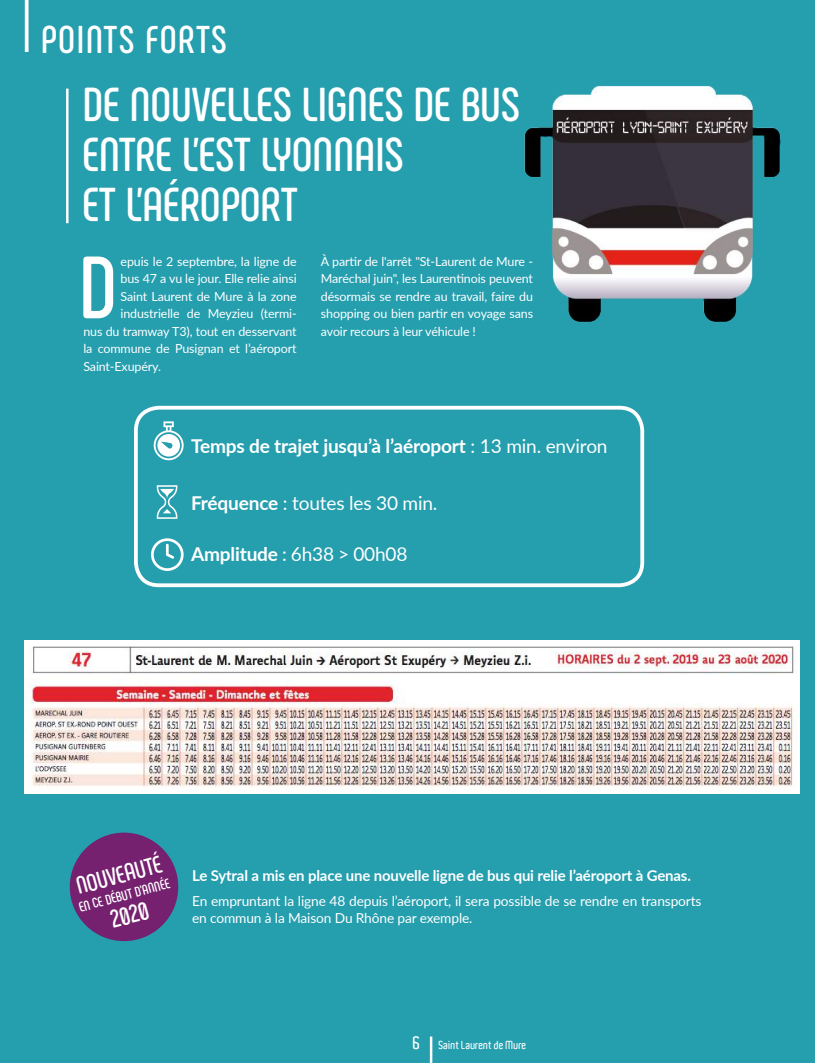
<style>
.page{position:relative;width:815px;height:1063px;background:#259eae}
.page>*{position:absolute;margin:0;border:0;box-sizing:border-box;transform-origin:0 0}
.t1{font:700 87.5px "Phenomena";color:#fff}
.t2{font:700 47.5px/50px "Phenomena";letter-spacing:-.01em;color:#fff}
.t3{font:700 38.75px "Phenomena";letter-spacing:.03em;color:#fff}
.t4{font:700 25.12px "Phenomena";color:#fff}
.t5{font:700 24.25px "Phenomena";color:#fff}
.t6{font:19.12px "Lato";letter-spacing:-.01em;color:#fff}
.t7{font:700 19.12px "Lato";letter-spacing:-.01em;color:#fff}
.t8{font:600 17.5px "Aldo";color:#fff}
.t9{font:700 15px "Lato";letter-spacing:-.01em;color:#fff}
.t10{font:700 13.88px "Phenomena";color:#fff}
.t11{font:13.75px/17.5px "Lato";letter-spacing:-.01em;color:#fff}
.t12{font:12.5px/17.5px "Lato";letter-spacing:-.01em;color:#fff;text-align:justify}
.t13{font:600 11.25px "Aldo";color:#fff}
.s1{font-weight:400}
.s2{font-weight:700}
</style>
<div class="page">
<svg style="left:25px;top:0;width:4px;height:52px"></svg>
<hr style="left:66px;top:89px;width:3px;height:134px;background:#fff">
<img style="left:25px;top:640px;width:774px;height:154px">
<svg style="left:154px;top:421px;width:30px;height:39px"></svg>
<svg style="left:157px;top:485px;width:20px;height:34px"></svg>
<div style="left:134px;top:406px;width:510px;height:181px;border:4px solid #fff;border-radius:23px"></div>
<svg style="left:151px;top:538px;width:33px;height:33px"></svg>
<div style="left:70px;top:833px;width:108px;height:108px;background:#752170;border-radius:50%"></div>
<img style="left:524px;top:86px;width:256px;height:236px">
<hr style="left:430px;top:1037px;width:2px;height:26px;background:#fff">
<h3 class="t3" style="left:41px;top:16px;width:188px">POINTS FORTS</h3>
<h2 class="t2" style="left:82px;top:80px;width:439px">DE NOUVELLES LIGNES DE BUS<br>ENTRE L’EST LYONNAIS<br>ET L’AÉROPORT</h2>
<h1 class="t1" style="left:78px;top:235px;width:40px">D</h1>
<p class="t12" style="left:121px;top:252px;width:178px">epuis le 2 septembre, la ligne de</p>
<p class="t12" style="left:321px;top:252px;width:214px">À partir de l'arrêt "St-Laurent de Mure - Maréchal juin", les Laurentinois peuvent désormais se rendre au travail, faire du shopping ou bien partir en voyage sans avoir recours à leur véhicule !</p>
<p class="t12" style="left:121px;top:269px;width:178px">bus 47 a vu le jour. Elle relie ainsi</p>
<p class="t12" style="left:121px;top:287px;width:178px">Saint Laurent de Mure à la zone</p>
<p class="t12" style="left:121px;top:304px;width:178px">industrielle de Meyzieu (termi-</p>
<p class="t12" style="left:83px;top:322px;width:215px">nus du tramway T3), tout en desservant</p>
<p class="t12" style="left:83px;top:339px;width:215px">la commune de Pusignan et l’aéroport</p>
<p class="t12" style="left:83px;top:357px;width:79px">Saint-Exupéry.</p>
<h3 class="t7" style="left:191px;top:432px;width:418px">Temps de trajet jusqu’à l’aéroport <span class="s1">: 13 min. environ</span></h3>
<h3 class="t6" style="left:191px;top:489px;width:248px"><span class="s2">Fréquence</span> : toutes les 30 min.</h3>
<h3 class="t6" style="left:191px;top:541px;width:218px"><span class="s2">Amplitude</span> : 6h38 &gt; 00h08</h3>
<h3 class="t5" style="left:73px;top:872px;width:89px;rotate:-15deg">NOUVEAUTÉ</h3>
<p class="t10" style="left:77px;top:899px;width:95px;rotate:-15deg">EN CE DÉBUT D'ANNÉE</p>
<h3 class="t4" style="left:107px;top:905px;width:41px;rotate:-15deg">2020</h3>
<p class="t9" style="left:192px;top:865px;width:500px">Le Sytral a mis en place une nouvelle ligne de bus qui relie l’aéroport à Genas.</p>
<p class="t11" style="left:192px;top:891px;width:511px">En empruntant la ligne 48 depuis l’aéroport, il sera possible de se rendre en transports en commun à la Maison Du Rhône par exemple.</p>
<h3 class="t8" style="left:413px;top:1033px;width:9px">6</h3>
<p class="t13" style="left:439px;top:1039px;width:89px">Saint Laurent de Mure</p>
</div>
